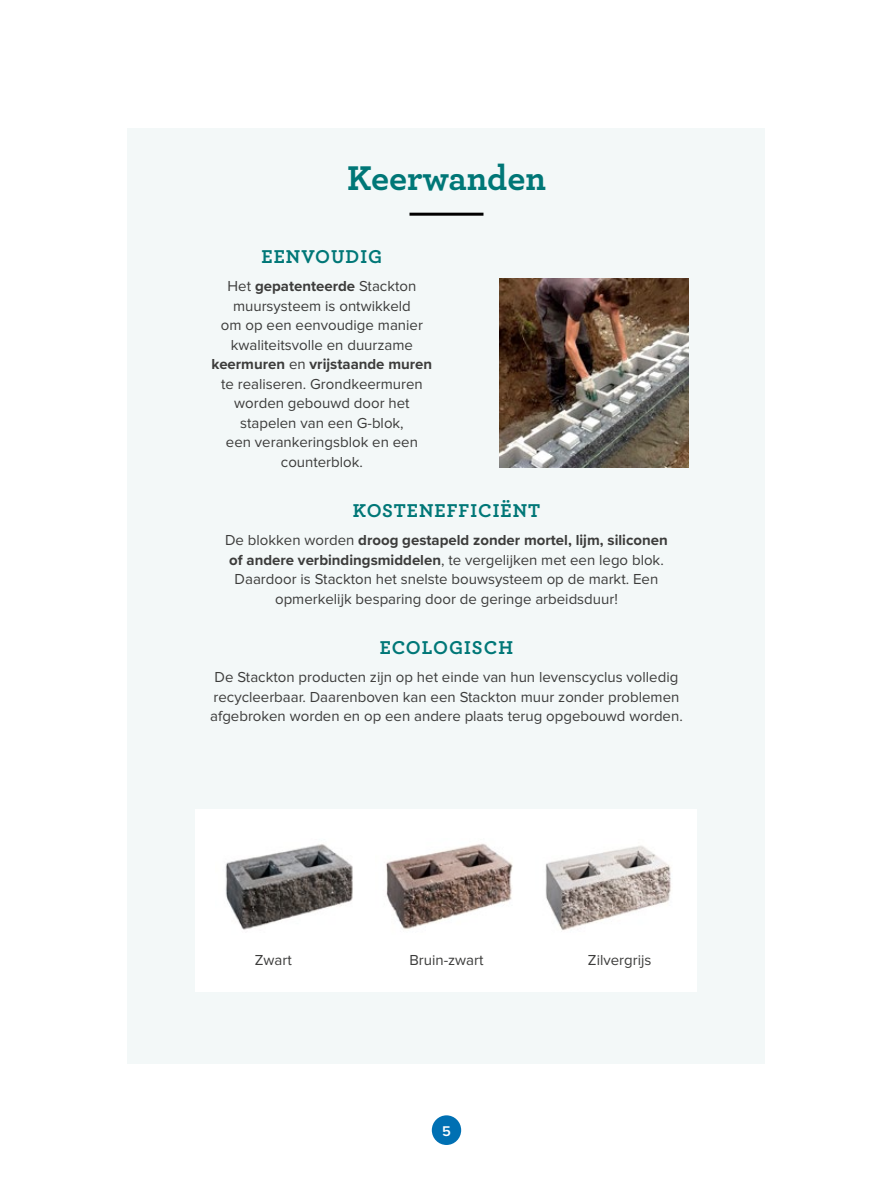
<style>
.page{position:relative;width:893px;height:1191px;background:#fff}
.page>*{position:absolute;margin:0;border:0;box-sizing:border-box;transform-origin:0 0}
.t1{font:700 36px "Archer";color:#077}
.t2{font:700 19.5px "Archer";letter-spacing:.05em;color:#077}
.t3{font:15px/19.5px "Proxima Nova";color:#3c3c3b;text-align:center}
.t4{font:600 14.55px "Proxima Nova";color:#fff}
.s1{font-weight:700}
</style>
<div class="page">
<div style="left:128px;top:128px;width:637px;height:935px;background:#f3f8f8"></div>
<hr style="left:409px;top:213px;width:74px;height:3px;background:#000">
<img style="left:499px;top:278px;width:190px;height:190px">
<div style="left:196px;top:809px;width:501px;height:182px;background:#fff"></div>
<img style="left:225px;top:844px;width:128px;height:86px">
<img style="left:386px;top:843px;width:127px;height:86px">
<img style="left:545px;top:845px;width:126px;height:85px">
<div style="left:432px;top:1115px;width:29px;height:30px;background:#0070b3;border-radius:50%"></div>
<h1 class="t1" style="left:347px;top:150px;width:200px">Keerwanden</h1>
<h2 class="t2" style="left:262px;top:241px;width:122px">EENVOUDIG</h2>
<p class="t3" style="left:212px;top:276px;width:222px">Het <span class="s1">gepatenteerde</span> Stackton muursysteem is ontwikkeld<br>om op een eenvoudige manier kwaliteitsvolle en duurzame <span class="s1">keermuren</span> en <span class="s1">vrijstaande muren </span>te realiseren. Grondkeermuren worden gebouwd door het stapelen van een G-blok,<br>een verankeringsblok en een counterblok.</p>
<h2 class="t2" style="left:353px;top:495px;width:189px">KOSTENEFFICIËNT</h2>
<p class="t3" style="left:225px;top:530px;width:444px">De blokken worden <span class="s1">droog gestapeld zonder mortel, lijm, siliconen of andere verbindingsmiddelen</span>, te vergelijken met een lego blok.<br>Daardoor is Stackton het snelste bouwsysteem op de markt. Een opmerkelijk besparing door de geringe arbeidsduur!</p>
<h2 class="t2" style="left:380px;top:632px;width:135px">ECOLOGISCH</h2>
<p class="t3" style="left:210px;top:668px;width:474px;text-align:left">De Stackton producten zijn op het einde van hun levenscyclus volledig recycleerbaar. Daarenboven kan een Stackton muur zonder problemen afgebroken worden en op een andere plaats terug opgebouwd worden.</p>
<p class="t3" style="left:255px;top:950px;width:39px">Zwart</p>
<p class="t3" style="left:409px;top:950px;width:76px">Bruin-zwart</p>
<p class="t3" style="left:588px;top:950px;width:65px">Zilvergrijs</p>
<p class="t4" style="left:442px;top:1124px;width:10px">5</p>
</div>
